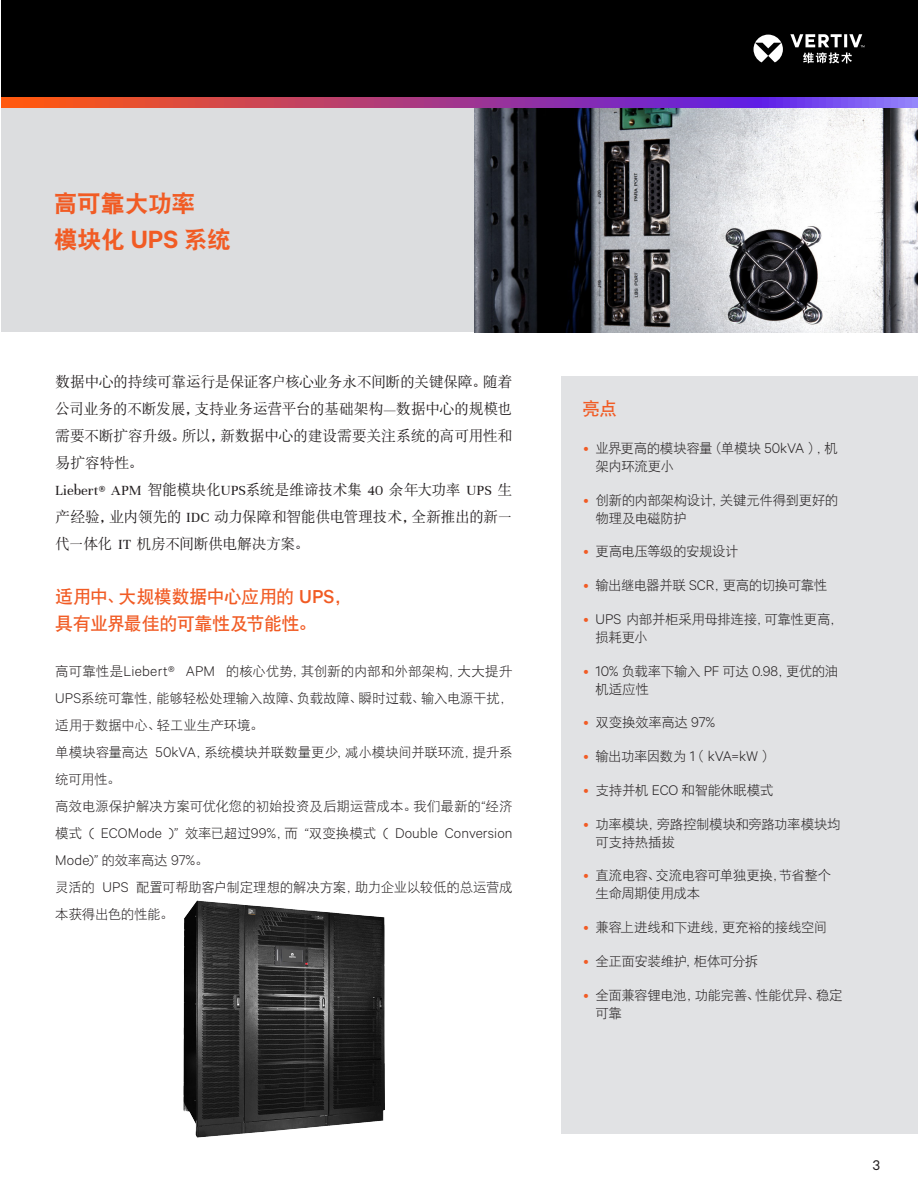
<style>
.page{position:relative;width:918px;height:1188px;background:#fff}
.page>*{position:absolute;margin:0;border:0;box-sizing:border-box;transform-origin:0 0}
.t1{font:24px "DF Hei GB W9";letter-spacing:-.02em;color:#f15b24}
.t2{font:18px "DF Hei GB W7";letter-spacing:-.03em;color:#f15b24}
.t3{font:15px/27px "DF Song GB W5";letter-spacing:-.03em;color:#231f20;text-align:justify}
.t4{font:13.5px/18px "DF Hei GB W3";letter-spacing:-.025em;color:#231f20}
.t5{font:13.5px "DF Hei GB W3";letter-spacing:-.045em;color:#231f20}
.t6{font:13.5px "Calibre";color:#231f20}
.s1{font-family:"Calibre";font-weight:600}
.s2{font-family:"Unna"}
.s3{font-family:"Calibre";font-weight:500}
.s4{font-family:"Calibre";font-weight:300}
.s5{font-family:"Calibre";font-weight:300;color:#f15b24}
</style>
<div class="page">
<div style="left:0;top:0;width:918px;height:98px;background:#000"></div>
<svg style="left:1px;top:98px;width:917px;height:10px;background:#a73f8c"></svg>
<svg style="left:754px;top:34px;width:110px;height:29px"></svg>
<div style="left:1px;top:108px;width:654px;height:224px;background:#dcdddf"></div>
<div style="left:561px;top:376px;width:357px;height:758px;background:#e1e2e4"></div>
<img style="left:474px;top:108px;width:444px;height:224px">
<img style="left:183px;top:900px;width:202px;height:238px">
<p class="t1" style="left:54px;top:191px;width:143px">高可靠大功率</p>
<p class="t1" style="left:54px;top:227px;width:179px">模块化 <span class="s1">UPS</span> 系统</p>
<p class="t3" style="left:55px;top:368px;width:459px">数据中心的持续可靠运行是保证客户核心业务永不间断的关键保障。随着公司业务的不断发展，支持业务运营平台的基础架构<span class="s2">—</span>数据中心的规模也需要不断扩容升级。所以，新数据中心的建设需要关注系统的高可用性和易扩容特性。</p>
<p class="t3" style="left:55px;top:476px;width:459px"><span class="s2">Liebert® APM</span> 智能模块化<span class="s2">UPS</span>系统是维谛技术集 <span class="s2">40</span> 余年大功率 <span class="s2">UPS</span> 生产经验，业内领先的 <span class="s2">IDC</span> 动力保障和智能供电管理技术，全新推出的新一代一体化 <span class="s2">IT</span> 机房不间断供电解决方案。</p>
<p class="t2" style="left:55px;top:587px;width:298px">适用中、大规模数据中心应用的 <span class="s3">UPS</span>，</p>
<p class="t2" style="left:55px;top:614px;width:263px">具有业界最佳的可靠性及节能性。</p>
<p class="t4" style="left:55px;top:658px;width:459px;line-height:27px;text-align:justify">高可靠性是<span class="s4">Liebert® APM</span> 的核心优势，其创新的内部和外部架构，大大提升<span class="s4">UPS</span>系统可靠性，能够轻松处理输入故障、负载故障、瞬时过载、输入电源干扰，适用于数据中心、轻工业生产环境。</p>
<p class="t4" style="left:55px;top:739px;width:459px;line-height:27px">单模块容量高达 <span class="s4">50kVA</span>，系统模块并联数量更少，减小模块间并联环流，提升系统可用性。</p>
<p class="t4" style="left:55px;top:793px;width:459px;line-height:27px;text-align:justify">高效电源保护解决方案可优化您的初始投资及后期运营成本。我们最新的<span class="s4">“</span>经济模式 <span class="s4">( ECOMode )”</span> 效率已超过<span class="s4">99%</span>，而 <span class="s4">“</span>双变换模式 <span class="s4">( Double Conversion Mode)”</span> 的效率高达 <span class="s4">97%</span>。</p>
<p class="t4" style="left:55px;top:874px;width:459px;line-height:27px">灵活的 <span class="s4">UPS</span> 配置可帮助客户制定理想的解决方案，助力企业以较低的总运营成本获得出色的性能。</p>
<p class="t2" style="left:582px;top:399px;width:36px">亮点</p>
<p class="t4" style="left:596px;top:439px;width:244px;text-indent:-12px"><span class="s5">•</span> 业界更高的模块容量（单模块 <span class="s4">50kVA</span> ），机架内环流更小</p>
<p class="t4" style="left:596px;top:490px;width:244px;text-indent:-12px"><span class="s5">•</span> 创新的内部架构设计，关键元件得到更好的物理及电磁防护</p>
<p class="t4" style="left:584px;top:542px;width:157px"><span class="s5">•</span> 更高电压等级的安规设计</p>
<p class="t4" style="left:584px;top:576px;width:245px"><span class="s5">•</span> 输出继电器并联 <span class="s4">SCR</span>，更高的切换可靠性</p>
<p class="t4" style="left:596px;top:610px;width:249px;text-indent:-12px"><span class="s5">•</span> <span class="s4">UPS</span> 内部并柜采用母排连接，可靠性更高，损耗更小</p>
<p class="t4" style="left:596px;top:661px;width:244px;text-indent:-12px"><span class="s5">•</span> <span class="s4">10%</span> 负载率下输入 <span class="s4">PF</span> 可达 <span class="s4">0.98</span>，更优的油机适应性</p>
<p class="t4" style="left:584px;top:713px;width:133px"><span class="s5">•</span> 双变换效率高达 <span class="s4">97%</span></p>
<p class="t5" style="left:584px;top:749px;width:193px"><span class="s5">•</span> 输出功率因数为 <span class="s4">1</span>（ <span class="s4">kVA=kW</span> ）</p>
<p class="t4" style="left:584px;top:781px;width:192px"><span class="s5">•</span> 支持并机 <span class="s4">ECO</span> 和智能休眠模式</p>
<p class="t4" style="left:596px;top:814px;width:247px;text-indent:-12px"><span class="s5">•</span> 功率模块，旁路控制模块和旁路功率模块均可支持热插拔</p>
<p class="t4" style="left:596px;top:866px;width:237px;text-indent:-12px"><span class="s5">•</span> 直流电容、交流电容可单独更换，节省整个生命周期使用成本</p>
<p class="t4" style="left:584px;top:918px;width:245px"><span class="s5">•</span> 兼容上进线和下进线，更充裕的接线空间</p>
<p class="t4" style="left:584px;top:952px;width:176px"><span class="s5">•</span> 全正面安装维护，柜体可分拆</p>
<p class="t4" style="left:596px;top:985px;width:249px;text-indent:-12px"><span class="s5">•</span> 全面兼容锂电池，功能完善、性能优异、稳定可靠</p>
<p class="t6" style="left:873px;top:1156px;width:9px">3</p>
</div>
